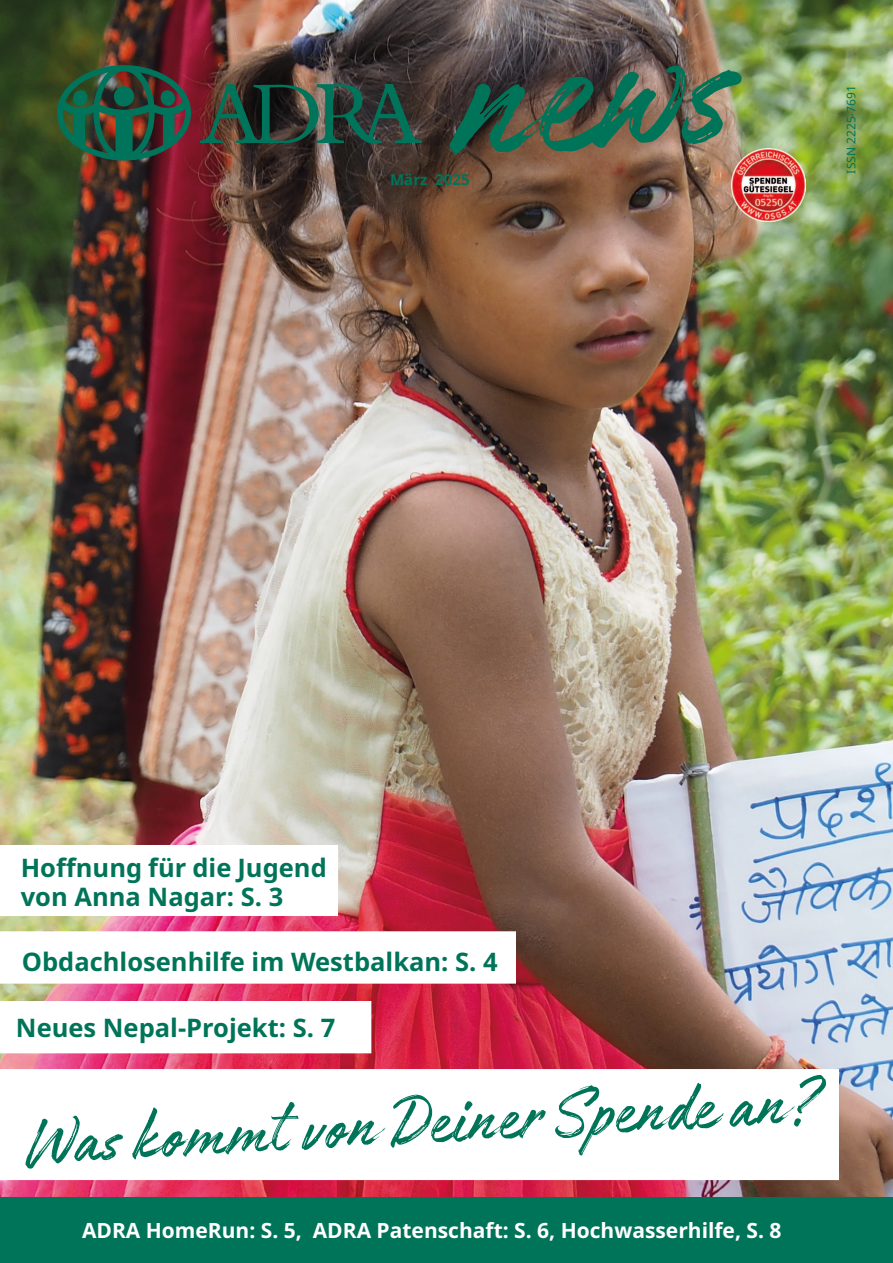
<style>
.page{position:relative;width:893px;height:1263px;background:#fff}
.page>*{position:absolute;margin:0;border:0;box-sizing:border-box;transform-origin:0 0}
.t1{font:219px "Authenia Textured";color:#007459}
.t2{font:78px "Authenia Textured";color:#007459}
.t3{font:700 25.5px "Noto Sans";color:#007459}
.t4{font:700 21px "Noto Sans";color:#fff}
.t5{font:700 15px "Noto Sans";color:#007459}
.t6{font:12px "Noto Sans";color:#007459}
</style>
<div class="page">
<img style="left:0;top:0;width:893px;height:1197px">
<div style="left:0;top:1197px;width:893px;height:66px;background:#007459"></div>
<svg style="left:200px;top:84px;width:222px;height:60px;background:#2e453b"></svg>
<img style="left:57px;top:65px;width:134px;height:96px">
<img style="left:731px;top:149px;width:74px;height:73px">
<svg style="left:0;top:845px;width:338px;height:71px"></svg>
<svg style="left:0;top:1069px;width:839px;height:111px"></svg>
<svg style="left:0;top:931px;width:516px;height:53px"></svg>
<svg style="left:0;top:1001px;width:371px;height:52px"></svg>
<h1 class="t1" style="left:444px;top:21px;width:286px;rotate:-4deg">news</h1>
<p class="t5" style="left:390px;top:173px;width:81px">März 2025</p>
<p class="t6" style="left:846px;top:174px;width:90px;rotate:-90deg">ISSN 2225-7691</p>
<p class="t3" style="left:21px;top:850px;width:308px">Hoffnung für die Jugend</p>
<p class="t3" style="left:21px;top:878px;width:264px">von Anna Nagar: S. 3</p>
<p class="t3" style="left:22px;top:951px;width:477px">Obdachlosenhilfe im Westbalkan: S. 4</p>
<p class="t3" style="left:16px;top:1018px;width:321px">Neues Nepal-Projekt: S. 7</p>
<h2 class="t2" style="left:26px;top:1114px;width:794px;rotate:-3deg">Was kommt von Deiner Spende an?</h2>
<p class="t4" style="left:82px;top:1222px;width:701px">ADRA HomeRun: S. 5, ADRA Patenschaft: S. 6, Hochwasserhilfe, S. 8</p>
</div>
